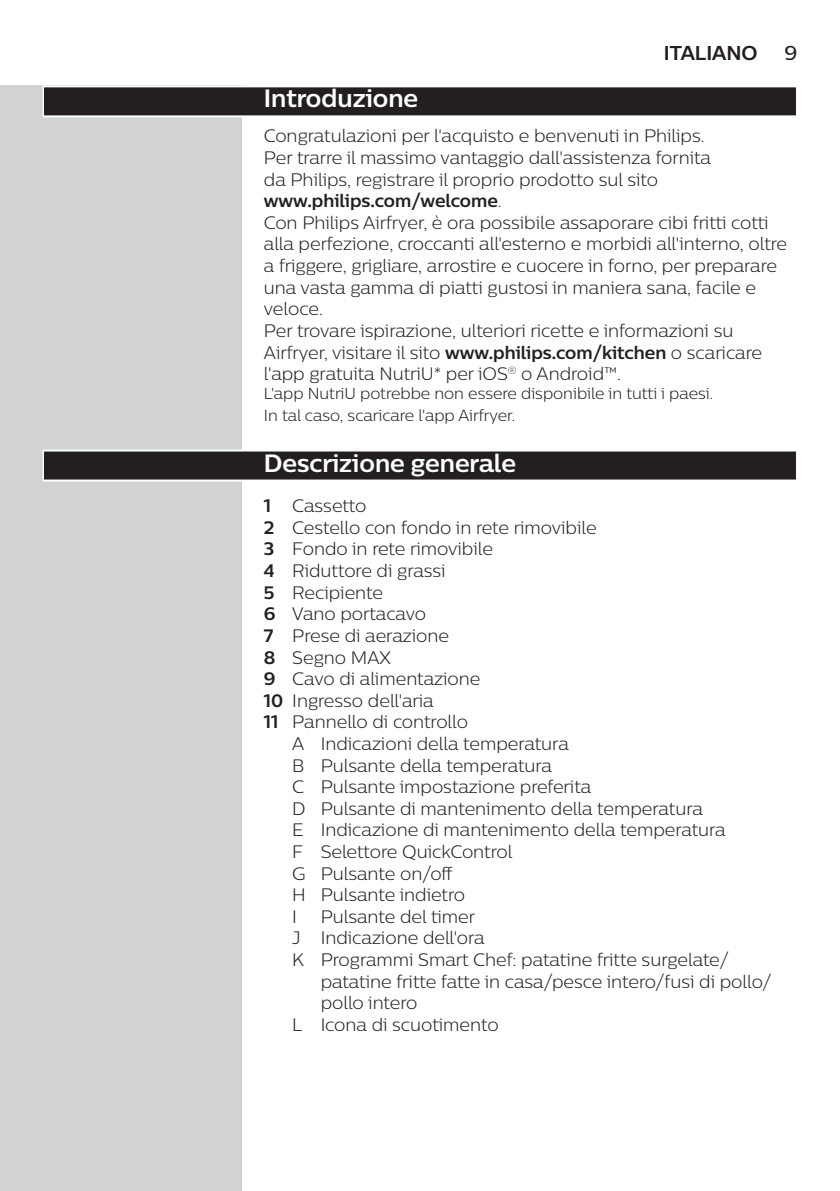
<style>
.page{position:relative;width:840px;height:1191px;background:#fff}
.page>*{position:absolute;margin:0;border:0;box-sizing:border-box;transform-origin:0 0}
.t1{font:700 25px "Centrale Sans";color:#fff}
.t2{font:700 20px "Centrale Sans";color:#231f20}
.t3{font:500 20px "Centrale Sans";color:#231f20}
.t4{font:300 18px/21.6px "Centrale Sans";color:#231f20}
.t5{font:300 16px/21.6px "Centrale Sans";color:#231f20}
.s1{font-weight:700}
</style>
<div class="page">
<div style="left:0;top:85px;width:241px;height:1106px;background:#d1d2d4"></div>
<svg style="left:43px;top:85px;width:753px;height:32px"></svg>
<div style="left:44px;top:87px;width:751px;height:28px;background:#231f20"></div>
<svg style="left:43px;top:449px;width:753px;height:32px"></svg>
<div style="left:44px;top:451px;width:751px;height:28px;background:#231f20"></div>
<p class="t2" style="left:663px;top:40px;width:95px">ITALIANO</p>
<p class="t3" style="left:784px;top:40px;width:14px">9</p>
<h1 class="t1" style="left:264px;top:83px;width:156px">Introduzione</h1>
<p class="t4" style="left:264px;top:125px;width:524px">Congratulazioni per l'acquisto e benvenuti in Philips.<br>Per trarre il massimo vantaggio dall'assistenza fornita<br>da Philips, registrare il proprio prodotto sul sito <span class="s1">www.philips.com/welcome</span>.<br>Con Philips Airfryer, è ora possibile assaporare cibi fritti cotti alla perfezione, croccanti all'esterno e morbidi all'interno, oltre a friggere, grigliare, arrostire e cuocere in forno, per preparare una vasta gamma di piatti gustosi in maniera sana, facile e veloce.<br>Per trovare ispirazione, ulteriori ricette e informazioni su Airfryer, visitare il sito <span class="s1">www.philips.com/kitchen</span> o scaricare l'app gratuita NutriU* per iOS<sup>®</sup> o Android™.</p>
<p class="t5" style="left:264px;top:382px;width:450px">L'app NutriU potrebbe non essere disponibile in tutti i paesi.<br>In tal caso, scaricare l'app Airfryer.</p>
<h1 class="t1" style="left:264px;top:447px;width:253px">Descrizione generale</h1>
<p class="t4" style="left:264px;top:495px;width:104px"><span class="s1">1</span> Cassetto</p>
<p class="t4" style="left:264px;top:516px;width:334px"><span class="s1">2</span> Cestello con fondo in rete rimovibile</p>
<p class="t4" style="left:264px;top:538px;width:230px"><span class="s1">3</span> Fondo in rete rimovibile</p>
<p class="t4" style="left:264px;top:559px;width:183px"><span class="s1">4</span> Riduttore di grassi</p>
<p class="t4" style="left:264px;top:581px;width:121px"><span class="s1">5</span> Recipiente</p>
<p class="t4" style="left:264px;top:603px;width:164px"><span class="s1">6</span> Vano portacavo</p>
<p class="t4" style="left:264px;top:624px;width:186px"><span class="s1">7</span> Prese di aerazione</p>
<p class="t4" style="left:264px;top:646px;width:128px"><span class="s1">8</span> Segno MAX</p>
<p class="t4" style="left:264px;top:667px;width:218px"><span class="s1">9</span> Cavo di alimentazione</p>
<p class="t4" style="left:264px;top:689px;width:171px"><span class="s1">10</span> Ingresso dell'aria</p>
<p class="t4" style="left:264px;top:711px;width:205px"><span class="s1">11</span> Pannello di controllo</p>
<p class="t4" style="left:292px;top:732px;width:278px">A Indicazioni della temperatura</p>
<p class="t4" style="left:292px;top:754px;width:261px">B Pulsante della temperatura</p>
<p class="t4" style="left:292px;top:775px;width:300px">C Pulsante impostazione preferita</p>
<p class="t4" style="left:292px;top:797px;width:412px">D Pulsante di mantenimento della temperatura</p>
<p class="t4" style="left:292px;top:819px;width:434px">E Indicazione di mantenimento della temperatura</p>
<p class="t4" style="left:292px;top:840px;width:221px">F Selettore QuickControl</p>
<p class="t4" style="left:292px;top:862px;width:162px">G Pulsante on/off</p>
<p class="t4" style="left:292px;top:883px;width:174px">H Pulsante indietro</p>
<p class="t4" style="left:292px;top:905px;width:6px">I</p>
<p class="t4" style="left:320px;top:905px;width:156px">Pulsante del timer</p>
<p class="t4" style="left:292px;top:927px;width:194px">J Indicazione dell'ora</p>
<p class="t4" style="left:292px;top:948px;width:437px">K Programmi Smart Chef: patatine fritte surgelate/</p>
<p class="t4" style="left:320px;top:970px;width:452px">patatine fritte fatte in casa/pesce intero/fusi di pollo/</p>
<p class="t4" style="left:320px;top:991px;width:98px">pollo intero</p>
<p class="t4" style="left:292px;top:1013px;width:208px">L Icona di scuotimento</p>
</div>
